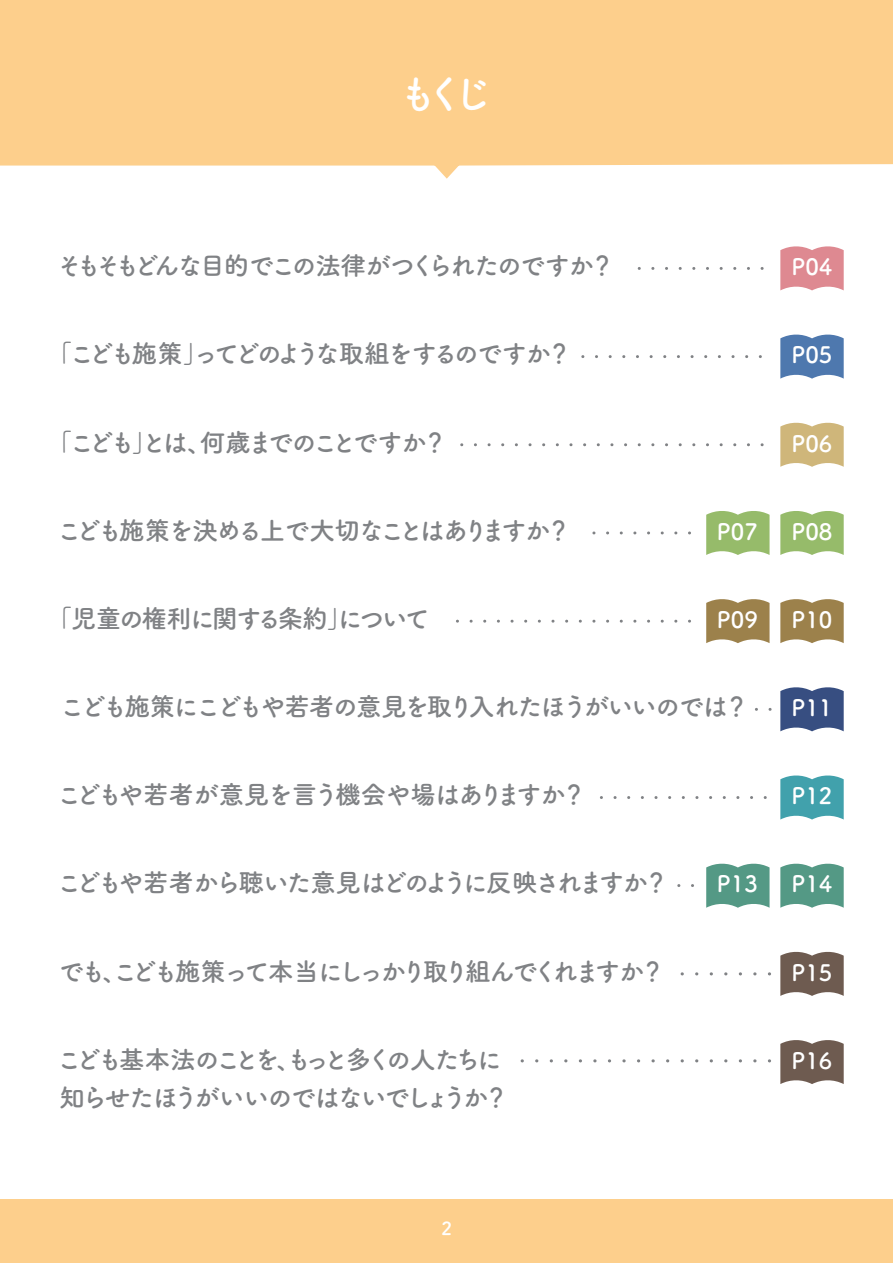
<style>
.page{position:relative;width:893px;height:1263px;background:#fff}
.page>*{position:absolute;margin:0;border:0;box-sizing:border-box;transform-origin:0 0}
.t1{font:40.5px "Tsuku A Rd Gothic Std B";color:#fff}
.t2{font:25.5px "Tsuku A Rd Gothic Std B";letter-spacing:-.12em;color:#808285}
.t3{font:25.5px "Tsuku A Rd Gothic Std B";letter-spacing:-.1em;color:#808285}
.t4{font:25.5px "Tsuku A Rd Gothic Std B";letter-spacing:-.09em;color:#808285}
.t5{font:25.5px "Tsuku A Rd Gothic Std B";letter-spacing:-.14em;color:#808285}
.t6{font:25.5px "Tsuku A Rd Gothic Std B";letter-spacing:-.06em;color:#808285}
.t7{font:25.5px "Tsuku A Rd Gothic Std B";letter-spacing:-.165em;color:#808285}
.t8{font:25.5px "Tsuku A Rd Gothic Std B";letter-spacing:-.15em;color:#808285}
.t9{font:22.5px "Tsuku A Rd Gothic Std B";color:#fff}
.t10{font:18px "Tsuku A Rd Gothic Std B";color:#fff}
</style>
<div class="page">
<div style="left:0;top:0;width:893px;height:163px;background:#fdcf8c"></div>
<div style="left:0;top:1199px;width:893px;height:64px;background:#fdcf8c"></div>
<svg style="left:2px;top:163px;width:889px;height:16px"></svg>
<svg style="left:780px;top:246px;width:64px;height:44px;background:#e1949b"></svg>
<svg style="left:637px;top:267px;width:125px;height:3px"></svg>
<svg style="left:780px;top:334px;width:64px;height:45px;background:#6287b7"></svg>
<svg style="left:582px;top:355px;width:178px;height:3px"></svg>
<svg style="left:780px;top:422px;width:64px;height:45px;background:#d4be89"></svg>
<svg style="left:460px;top:443px;width:302px;height:3px"></svg>
<svg style="left:592px;top:531px;width:98px;height:3px"></svg>
<svg style="left:706px;top:511px;width:63px;height:44px;background:#9fc177"></svg>
<svg style="left:780px;top:511px;width:64px;height:44px;background:#9fc178"></svg>
<svg style="left:456px;top:620px;width:234px;height:3px"></svg>
<svg style="left:706px;top:599px;width:63px;height:44px;background:#a48c5a"></svg>
<svg style="left:780px;top:599px;width:64px;height:44px;background:#a58c5c"></svg>
<svg style="left:780px;top:687px;width:64px;height:44px;background:#495e8c"></svg>
<svg style="left:755px;top:708px;width:15px;height:3px"></svg>
<svg style="left:780px;top:775px;width:64px;height:44px;background:#53a9b3"></svg>
<svg style="left:600px;top:796px;width:165px;height:3px"></svg>
<svg style="left:780px;top:951px;width:64px;height:45px;background:#7e6d64"></svg>
<svg style="left:680px;top:972px;width:89px;height:3px"></svg>
<svg style="left:780px;top:1040px;width:64px;height:44px;background:#7b6a60"></svg>
<svg style="left:520px;top:1059px;width:249px;height:3px"></svg>
<svg style="left:780px;top:863px;width:64px;height:45px;background:#67a492"></svg>
<svg style="left:706px;top:863px;width:63px;height:45px;background:#66a492"></svg>
<svg style="left:677px;top:884px;width:16px;height:3px"></svg>
<h1 class="t1" style="left:398px;top:62px;width:96px">もくじ</h1>
<p class="t3" style="left:56px;top:246px;width:560px">そもそもどんな目的でこの法律がつくられたのですか？</p>
<p class="t9" style="left:791px;top:249px;width:42px">P04</p>
<p class="t2" style="left:47px;top:334px;width:527px">「こども施策」ってどのような取組をするのですか？</p>
<p class="t9" style="left:791px;top:337px;width:42px">P05</p>
<p class="t8" style="left:47px;top:422px;width:402px">「こども」とは、何歳までのことですか？</p>
<p class="t9" style="left:791px;top:426px;width:42px">P06</p>
<p class="t2" style="left:56px;top:510px;width:516px">こども施策を決める上で大切なことはありますか？</p>
<p class="t9" style="left:717px;top:514px;width:42px">P07</p>
<p class="t9" style="left:791px;top:514px;width:42px">P08</p>
<p class="t3" style="left:47px;top:598px;width:384px">「児童の権利に関する条約」について</p>
<p class="t9" style="left:717px;top:602px;width:42px">P09</p>
<p class="t9" style="left:791px;top:602px;width:42px">P10</p>
<p class="t4" style="left:60px;top:687px;width:691px">こども施策にこどもや若者の意見を取り入れたほうがいいのでは？</p>
<p class="t9" style="left:791px;top:690px;width:42px">P11</p>
<p class="t6" style="left:56px;top:775px;width:532px">こどもや若者が意見を言う機会や場はありますか？</p>
<p class="t9" style="left:791px;top:778px;width:42px">P12</p>
<p class="t2" style="left:56px;top:863px;width:614px">こどもや若者から聴いた意見はどのように反映されますか？</p>
<p class="t9" style="left:717px;top:866px;width:42px">P13</p>
<p class="t9" style="left:791px;top:866px;width:42px">P14</p>
<p class="t5" style="left:58px;top:951px;width:608px">でも、こども施策って本当にしっかり取り組んでくれますか？</p>
<p class="t9" style="left:791px;top:955px;width:42px">P15</p>
<p class="t7" style="left:56px;top:1039px;width:447px">こども基本法のことを、もっと多くの人たちに</p>
<p class="t9" style="left:791px;top:1043px;width:42px">P16</p>
<p class="t3" style="left:60px;top:1077px;width:451px">知らせたほうがいいのではないでしょうか？</p>
<p class="t10" style="left:438px;top:1214px;width:19px">２</p>
</div>
